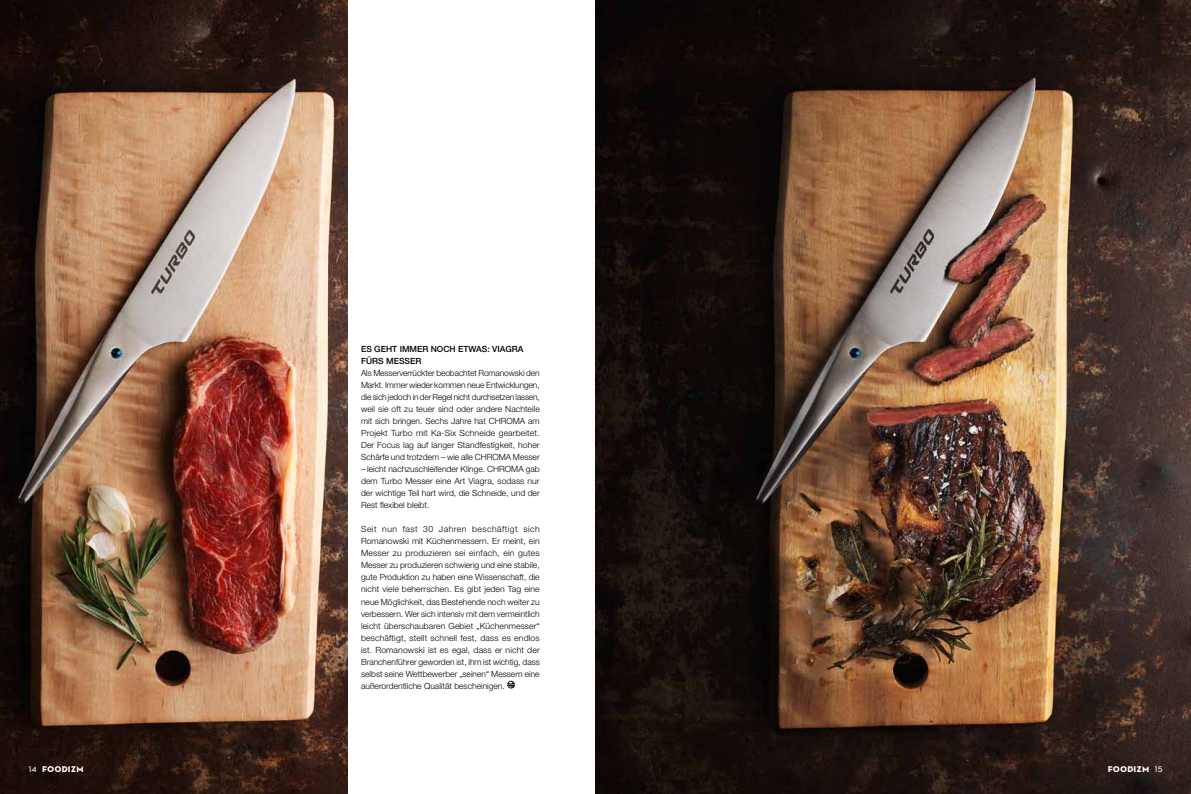
<style>
.page{position:relative;width:1191px;height:794px;background:#fff}
.page>*{position:absolute;margin:0;border:0;box-sizing:border-box;transform-origin:0 0}
.t1{font:700 11px "Neutraface Text";letter-spacing:.01em;color:#fff}
.t2{font:300 8.5px/12px "Helvetica Neue LT Std";color:#000;text-align:justify}
.t3{font:500 8.5px/12px "Helvetica Neue LT Std";color:#000}
.s1{font-weight:400}
</style>
<div class="page">
<img style="left:0;top:0;width:347px;height:794px">
<img style="left:595px;top:0;width:596px;height:794px">
<svg style="left:507px;top:682px;width:8px;height:6px"></svg>
<p class="t3" style="left:361px;top:343px;width:164px">ES GEHT IMM ER NOCH ETWAS: VIAGRA<br>FÜRS MESSER</p>
<p class="t2" style="left:361px;top:367px;width:180px">Als Messerverrückter beobachtet Romanowski den Markt. Immer wieder kommen neue Entwicklungen, die sich jedoch in der Regel nicht durchsetzen lassen, weil sie oft zu teuer sind oder andere Nachteile mit sich bringen. Sechs Jahre hat CHROMA am Projekt Turbo mit Ka-Six Schneide gearbeitet.<br>Der Focus lag auf langer Standfestigkeit, hoher Schärfe und trotzdem – wie alle CHROMA Messer</p>
<p class="t2" style="left:361px;top:463px;width:180px">– leicht nachzuschleifender Klinge. CHROMA gab dem Turbo Messer eine Art Viagra, sodass nur der wichtige Teil hart wird, die Schneide, und der Rest flexibel bleibt.</p>
<p class="t2" style="left:361px;top:523px;width:180px">Seit nun fast 30 Jahren beschäftigt sich Romanowski mit Küchenmessern. Er meint, ein Messer zu produzieren sei einfach, ein gutes Messer zu produzieren schwierig und eine stabile, gute Produktion zu haben eine Wissenschaft, die nicht viele beherrschen. Es gibt jeden Tag eine neue Möglichkeit, das Bestehende noch weiter zu verbessern. Wer sich intensiv mit dem vermeintlich leicht überschaubaren Gebiet „Küchenmesser“ beschäftigt, stellt schnell fest, dass es endlos ist. Romanowski ist es egal, dass er nicht der Branchenführer geworden ist, ihm ist wichtig, dass selbst seine Wettbewerber „seinen“ Messern eine außerordentliche Qualität bescheinigen.</p>
<p class="t1" style="left:28px;top:761px;width:57px"><span class="s1">14</span> foodizm</p>
<p class="t1" style="left:1107px;top:761px;width:56px">foodizm <span class="s1">15</span></p>
</div>
